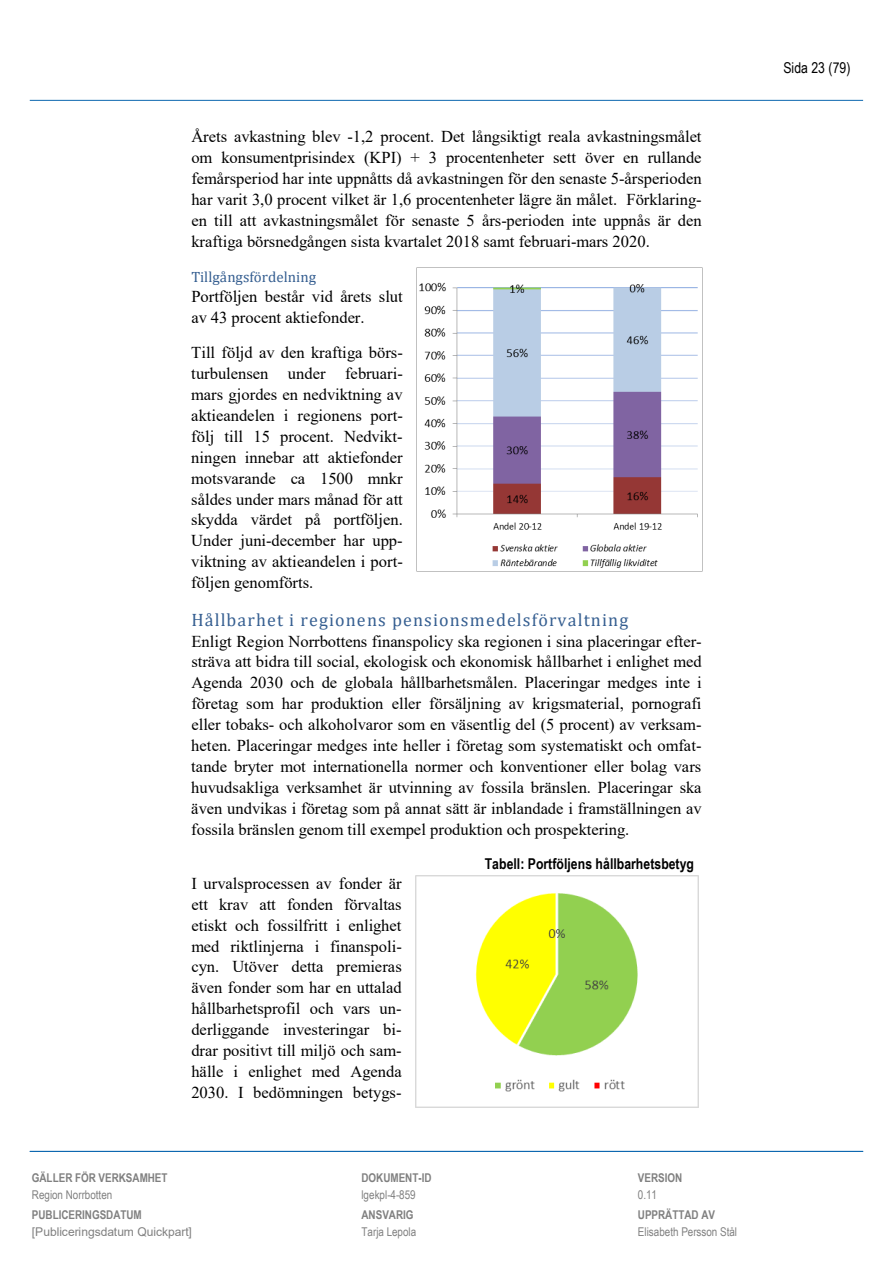
<style>
.page{position:relative;width:893px;height:1263px;background:#fff}
.page>*{position:absolute;margin:0;border:0;box-sizing:border-box;transform-origin:0 0}
.t1{font:18px "Cambria";letter-spacing:.06em;color:#365f91}
.t2{font:16.5px/20.9px "Times New Roman";color:#000;text-align:justify}
.t3{font:700 15px "Arial Narrow";color:#000}
.t4{font:15px "Cambria";color:#365f91}
.t5{font:15px "Arial Narrow";color:#000}
.t6{font:700 12px "Arial Narrow";color:#808080}
.t7{font:12px "Arial Narrow";letter-spacing:-.005em;color:#808080}
.t8{font:12px "Arial";letter-spacing:-.005em;color:#808080}
</style>
<div class="page">
<hr style="left:30px;top:100px;width:833px;height:1px;background:#0d68b0">
<hr style="left:30px;top:1151px;width:833px;height:1px;background:#0d68b0">
<img style="left:416px;top:267px;width:286px;height:304px">
<img style="left:415px;top:876px;width:284px;height:231px">
<p class="t2" style="left:191px;top:126px;width:512px">Årets avkastning blev -1,2 procent. Det långsiktigt reala avkastningsmålet om konsumentprisindex (KPI) + 3 procentenheter sett över en rullande femårsperiod har inte uppnåtts då avkastningen för den senaste 5-årsperioden har varit 3,0 procent vilket är 1,6 procentenheter lägre än målet. Förklaring&shy;en till att avkastningsmålet för senaste 5 års-perioden inte uppnås är den kraftiga börsnedgången sista kvartalet 2018 samt februari-mars 2020.</p>
<h4 class="t4" style="left:191px;top:268px;width:126px">Tillgångsfördelning</h4>
<p class="t2" style="left:191px;top:285px;width:213px">Portföljen består vid årets slut av 43 procent aktiefonder.</p>
<p class="t2" style="left:191px;top:342px;width:213px">Till följd av den kraftiga börs&shy;turbulensen under februari&shy;mars gjordes en nedviktning av aktieandelen i regionens port&shy;följ till 15 procent. Nedvikt&shy;ningen innebar att aktiefonder motsvarande ca 1500 mnkr såldes under mars månad för att skydda värdet på portföljen.<br>Under juni-december har upp&shy;viktning av aktieandelen i port&shy;följen genomförts.</p>
<p class="t1" style="left:191px;top:609px;width:439px">Hållbarhet i regionens pensionsmedelsförvaltning</p>
<p class="t2" style="left:191px;top:630px;width:512px">Enligt Region Norrbottens finanspolicy ska regionen i sina placeringar efter&shy;sträva att bidra till social, ekologisk och ekonomisk hållbarhet i enlighet med Agenda 2030 och de globala hållbarhetsmålen. Placeringar medges inte i företag som har produktion eller försäljning av krigsmaterial, pornografi eller tobaks- och alkoholvaror som en väsentlig del (5 procent) av verksam&shy;heten. Placeringar medges inte heller i företag som systematiskt och omfat&shy;tande bryter mot internationella normer och konventioner eller bolag vars huvudsakliga verksamhet är utvinning av fossila bränslen. Placeringar ska även undvikas i företag som på annat sätt är inblandade i framställningen av fossila bränslen genom till exempel produktion och prospektering.</p>
<p class="t3" style="left:485px;top:852px;width:211px">Tabell: Portföljens hållbarhetsbetyg</p>
<p class="t2" style="left:191px;top:873px;width:212px">I urvalsprocessen av fonder är ett krav att fonden förvaltas etiskt och fossilfritt i enlighet med riktlinjerna i finanspoli&shy;cyn. Utöver detta premieras även fonder som har en uttalad hållbarhetsprofil och vars un&shy;derliggande investeringar bi&shy;drar positivt till miljö och sam&shy;hälle i enlighet med Agenda 2030. I bedömningen betygs-</p>
<p class="t6" style="left:32px;top:1169px;width:137px">GÄLLER FÖR VERKSAMHET</p>
<p class="t6" style="left:361px;top:1169px;width:72px">DOKUMENT-ID</p>
<p class="t6" style="left:638px;top:1169px;width:46px">VERSION</p>
<p class="t7" style="left:32px;top:1186px;width:82px">Region Norrbotten</p>
<p class="t7" style="left:361px;top:1186px;width:56px">lgekpl-4-859</p>
<p class="t7" style="left:638px;top:1186px;width:21px">0.11</p>
<p class="t6" style="left:32px;top:1205px;width:111px">PUBLICERINGSDATUM</p>
<p class="t6" style="left:361px;top:1205px;width:53px">ANSVARIG</p>
<p class="t6" style="left:638px;top:1205px;width:79px">UPPRÄTTAD AV</p>
<p class="t8" style="left:32px;top:1223px;width:162px">[Publiceringsdatum Quickpart]</p>
<p class="t7" style="left:361px;top:1222px;width:56px">Tarja Lepola</p>
<p class="t7" style="left:638px;top:1222px;width:101px">Elisabeth Persson Stål</p>
<p class="t5" style="left:784px;top:56px;width:68px">Sida 23 (79)</p>
</div>
